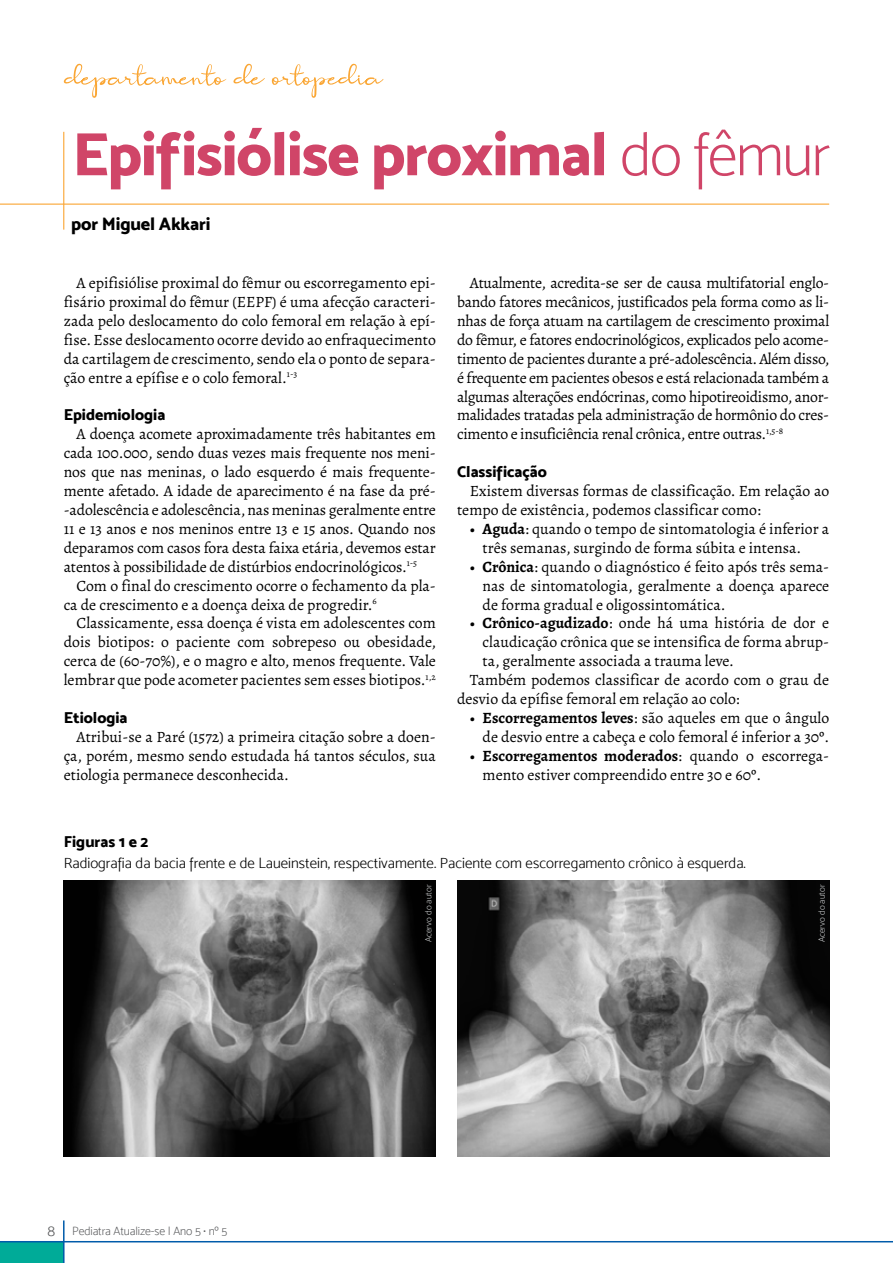
<style>
.page{position:relative;width:893px;height:1263px;background:#fff}
.page>*{position:absolute;margin:0;border:0;box-sizing:border-box;transform-origin:0 0}
.t1{font:61.5px "Mosk Extra Bold 800";letter-spacing:-.02em;color:#d04568}
.t2{font:18px "Mosk Extra Bold 800";letter-spacing:-.01em;color:#000}
.t3{font:15.75px/18.9px "Alegreya";color:#000;text-align:justify}
.t4{font:15.75px "Mosk Extra Bold 800";color:#000}
.t5{font:15px "Mosk Light 300";color:#000}
.t6{font:12px "Mosk Extra Light 200";letter-spacing:-.01em;color:#58595b}
.t7{font:9px "Mosk Extra Light 200";color:#d1d3d4}
.s1{font-family:"Mosk Extra Light 200"}
.s2{font-weight:700}
.s3{font-family:"Mosk Light 300";font-size:15px}
</style>
<div class="page">
<div style="left:0;top:1242px;width:64px;height:21px;background:#00ab98"></div>
<hr style="left:0;top:1241px;width:893px;height:1px;background:#005baa">
<hr style="left:63px;top:1220px;width:2px;height:43px;background:#005baa">
<hr style="left:0;top:204px;width:829px;height:1px;background:#faa634">
<hr style="left:63px;top:132px;width:1px;height:98px;background:#faa634">
<svg style="left:63px;top:63px;width:321px;height:35px"></svg>
<img style="left:64px;top:880px;width:372px;height:277px">
<img style="left:457px;top:880px;width:372px;height:277px">
<h1 class="t1" style="left:72px;top:116px;width:759px">Epifisiólise proximal <span class="s1">do fêmur</span></h1>
<p class="t2" style="left:71px;top:212px;width:141px">por Miguel Akkari</p>
<p class="t3" style="left:64px;top:273px;width:374px;text-indent:13px">A epifisiólise proximal do fêmur ou escorregamento epi&shy;fisário proximal do fêmur (EEPF) é uma afecção caracteri&shy;zada pelo deslocamento do colo femoral em relação à epí&shy;fise. Esse deslocamento ocorre devido ao enfraquecimento da cartilagem de crescimento, sendo ela o ponto de separa&shy;ção entre a epífise e o colo femoral.<sup>1-3</sup></p>
<p class="t4" style="left:64px;top:405px;width:103px">Epidemiologia</p>
<p class="t3" style="left:64px;top:425px;width:374px;text-indent:13px">A doença acomete aproximadamente três habitantes em cada 100.000, sendo duas vezes mais frequente nos meni&shy;nos que nas meninas, o lado esquerdo é mais frequente&shy;mente afetado. A idade de aparecimento é na fase da pré--adolescência e adolescência, nas meninas geralmente entre 11 e 13 anos e nos meninos entre 13 e 15 anos. Quando nos deparamos com casos fora desta faixa etária, devemos estar atentos à possibilidade de distúrbios endocrinológicos.<sup>1-5</sup></p>
<p class="t3" style="left:64px;top:576px;width:374px;text-indent:13px">Com o final do crescimento ocorre o fechamento da pla&shy;ca de crescimento e a doença deixa de progredir.<sup>6</sup></p>
<p class="t3" style="left:64px;top:614px;width:374px;text-indent:13px">Classicamente, essa doença é vista em adolescentes com dois biotipos: o paciente com sobrepeso ou obesidade, cerca de (60-70%), e o magro e alto, menos frequente. Vale lembrar que pode acometer pacientes sem esses biotipos.<sup>1,2</sup></p>
<p class="t4" style="left:64px;top:708px;width:65px">Etiologia</p>
<p class="t3" style="left:64px;top:727px;width:374px;text-indent:13px">Atribui-se a Paré (1572) a primeira citação sobre a doen&shy;ça, porém, mesmo sendo estudada há tantos séculos, sua etiologia permanece desconhecida.</p>
<p class="t3" style="left:457px;top:273px;width:374px;text-indent:13px">Atualmente, acredita-se ser de causa multifatorial englo&shy;bando fatores mecânicos, justificados pela forma como as li&shy;nhas de força atuam na cartilagem de crescimento proximal do fêmur, e fatores endocrinológicos, explicados pelo acome&shy;timento de pacientes durante a pré-adolescência. Além disso, é frequente em pacientes obesos e está relacionada também a algumas alterações endócrinas, como hipotireoidismo, anor&shy;malidades tratadas pela administração de hormônio do cres&shy;cimento e insuficiência renal crônica, entre outras.<sup>1,5-8</sup></p>
<p class="t4" style="left:457px;top:462px;width:91px">Classificação</p>
<p class="t3" style="left:457px;top:481px;width:374px;text-indent:13px">Existem diversas formas de classificação. Em relação ao tempo de existência, podemos classificar como:</p>
<p class="t3" style="left:483px;top:519px;width:348px;text-indent:-13px"><span class="s2">• Aguda</span>: quando o tempo de sintomatologia é inferior a três semanas, surgindo de forma súbita e intensa.</p>
<p class="t3" style="left:483px;top:557px;width:348px;text-indent:-13px"><span class="s2">• Crônica</span>: quando o diagnóstico é feito após três sema&shy;nas de sintomatologia, geralmente a doença aparece de forma gradual e oligossintomática.</p>
<p class="t3" style="left:470px;top:614px;width:361px"><span class="s2">• Crônico-agudizado</span>: onde há uma história de dor e</p>
<p class="t3" style="left:483px;top:633px;width:348px">claudicação crônica que se intensifica de forma abrup-</p>
<p class="t3" style="left:483px;top:651px;width:253px">ta, geralmente associada a trauma leve.</p>
<p class="t3" style="left:470px;top:670px;width:361px">Também podemos classificar de acordo com o grau de</p>
<p class="t3" style="left:457px;top:689px;width:284px">desvio da epífise femoral em relação ao colo:</p>
<p class="t3" style="left:470px;top:708px;width:361px;text-align:right"><span class="s2">• Escorregamentos leves</span>: são aqueles em que o ângulo de desvio entre a cabeça e colo femoral é inferior a 30º.</p>
<p class="t3" style="left:483px;top:746px;width:348px;text-indent:-13px"><span class="s2">• Escorregamentos moderados</span>: quando o escorrega&shy;mento estiver compreendido entre 30 e 60º.</p>
<p class="t4" style="left:64px;top:832px;width:86px">Figuras 1 e 2</p>
<p class="t5" style="left:64px;top:854px;width:684px">Radiografia da bacia frente e de Laueinstein, respectivamente. Paciente com escorregamento crônico à esquerda.</p>
<p class="t7" style="left:423px;top:942px;width:59px;rotate:-90deg">Acervo do autor</p>
<p class="t7" style="left:817px;top:942px;width:59px;rotate:-90deg">Acervo do autor</p>
<p class="t6" style="left:48px;top:1224px;width:181px"><span class="s3">8</span> Pediatra Atualize-se | Ano 5 • nº 5</p>
</div>
